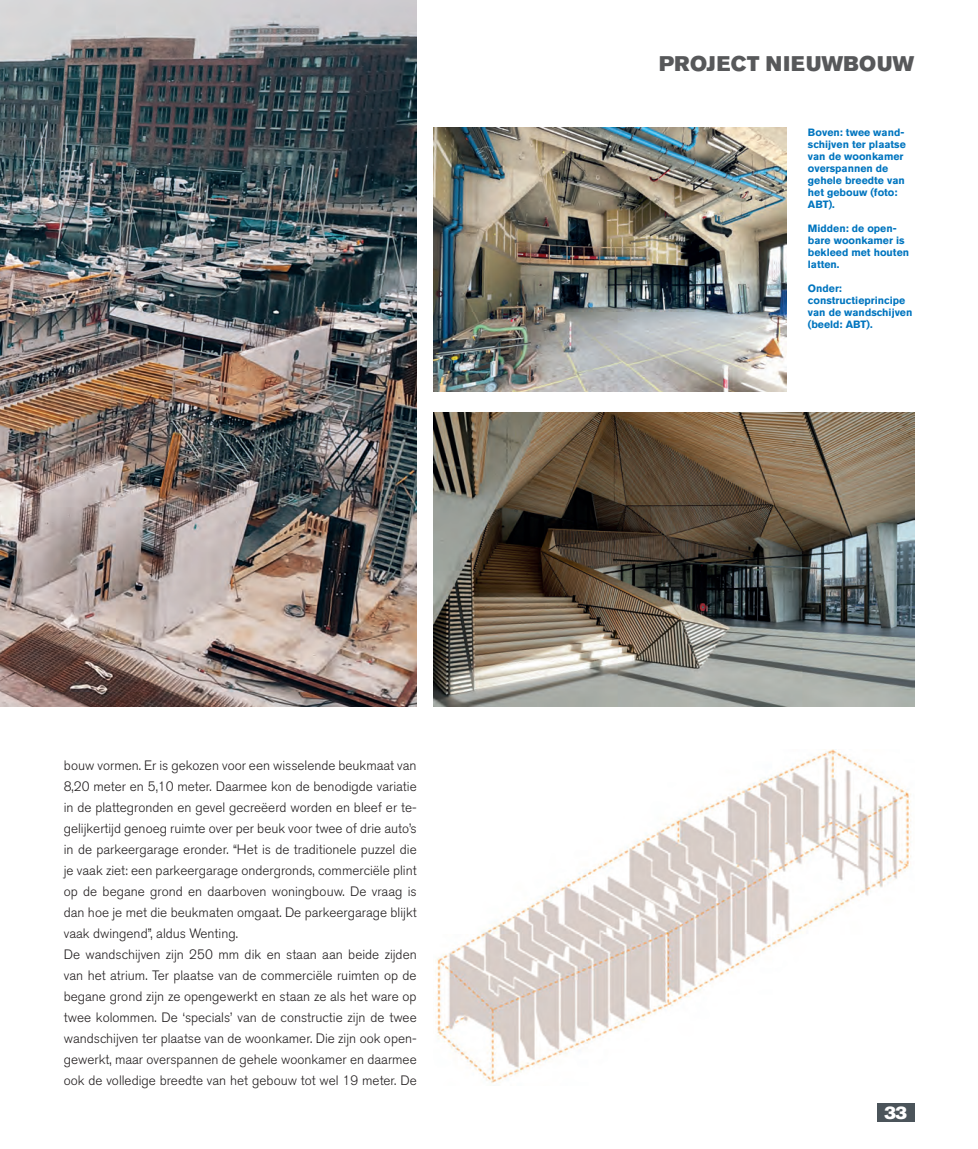
<style>
.page{position:relative;width:978px;height:1149px;background:#fff}
.page>*{position:absolute;margin:0;border:0;box-sizing:border-box;transform-origin:0 0}
.t1{font:21px "Akzidenz Grotesk BE Super";letter-spacing:.025em;color:#57585a}
.t2{font:18px "Akzidenz Grotesk BE Super";color:#fff}
.t3{font:300 13.5px/21px "Akzidenz Grotesk BE";color:#231f20}
.t4{font:700 10.5px/12px "Akzidenz Grotesk BE";color:#0075bf}
</style>
<div class="page">
<div style="left:877px;top:1102px;width:37px;height:18px;background:#4b545a"></div>
<img style="left:0;top:0;width:417px;height:706px">
<img style="left:434px;top:128px;width:353px;height:263px">
<img style="left:434px;top:412px;width:480px;height:294px">
<img style="left:435px;top:749px;width:476px;height:334px">
<p class="t3" style="left:64px;top:754px;width:354px">bouw vormen. Er is gekozen voor een wisselende beukmaat van 8,20 meter en 5,10 meter. Daarmee kon de benodigde variatie in de plattegronden en gevel gecreëerd worden en bleef er te&shy;gelijkertijd genoeg ruimte over per beuk voor twee of drie auto’s in de parkeergarage eronder. “Het is de traditionele puzzel die je vaak ziet: een parkeergarage ondergronds, commerciële plint op de begane grond en daarboven woningbouw. De vraag is dan hoe je met die beukmaten omgaat. De parkeergarage blijkt vaak dwingend”, aldus Wenting.<br>De wandschijven zijn 250 mm dik en staan aan beide zijden van het atrium. Ter plaatse van de commerciële ruimten op de begane grond zijn ze opengewerkt en staan ze als het ware op twee kolommen. De ‘specials’ van de constructie zijn de twee wandschijven ter plaatse van de woonkamer. Die zijn ook open&shy;gewerkt, maar overspannen de gehele woonkamer en daarmee ook de volledige breedte van het gebouw tot wel 19 meter. De</p>
<h1 class="t1" style="left:659px;top:51px;width:257px">PROJECT NIEUWBOUW</h1>
<p class="t4" style="left:808px;top:126px;width:99px">Boven: twee wand&shy;schijven ter plaatse van de woonkamer overspannen de gehele breedte van het gebouw (foto:<br>ABT).</p>
<p class="t4" style="left:808px;top:222px;width:103px">Midden: de open&shy;bare woonkamer is bekleed met houten latten.</p>
<p class="t4" style="left:808px;top:282px;width:106px">Onder: constructieprincipe van de wandschijven (beeld: ABT).</p>
<h2 class="t2" style="left:884px;top:1101px;width:24px">33</h2>
</div>
